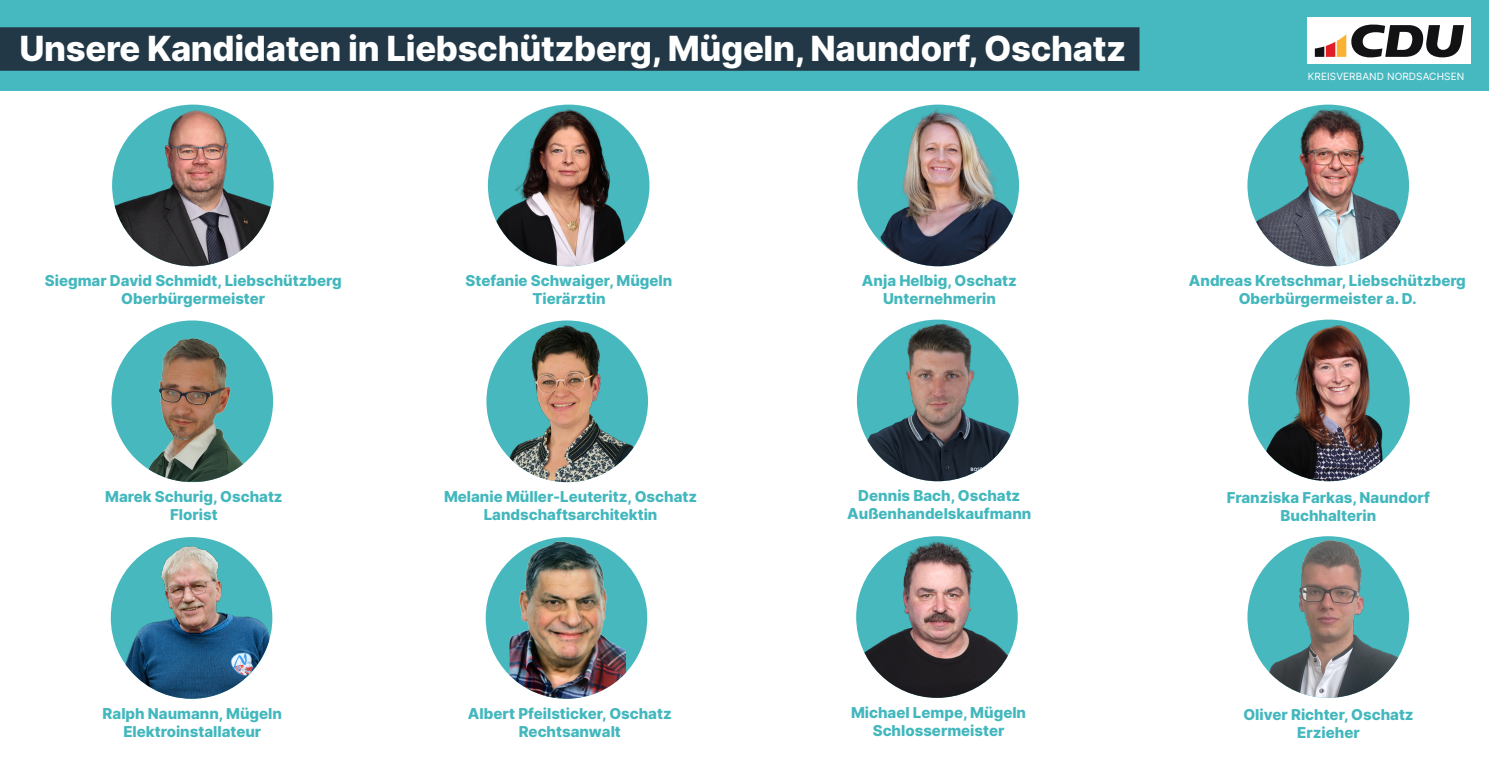
<style>
.page{position:relative;width:1489px;height:759px;background:#fff}
.page>*{position:absolute;margin:0;border:0;box-sizing:border-box;transform-origin:0 0}
.Überschriften_neues_CI{font:800 34.62px "Inter";letter-spacing:-.01em;color:#fff}
.t1{font:800 15px/18px "Inter";color:#42b7bd;text-align:center}
.Kreisverband_Vorderseite{font:10px "Inter";letter-spacing:.01em;color:#fff}
</style>
<div class="page">
<div style="left:0;top:0;width:1488px;height:91px;background:#46b9c0"></div>
<div style="left:1307px;top:18px;width:163px;height:46px;background:#fff"></div>
<svg style="left:1314px;top:25px;width:149px;height:32px"></svg>
<div style="left:0;top:27px;width:1139px;height:44px;background:#223847"></div>
<img style="left:112px;top:105px;width:162px;height:161px;border-radius:81px">
<img style="left:1247px;top:536px;width:161px;height:161px;border-radius:81px">
<img style="left:488px;top:105px;width:161px;height:161px;border-radius:81px">
<img style="left:857px;top:105px;width:162px;height:161px;border-radius:81px">
<div style="left:111px;top:537px;width:161px;height:161px;background:#47b9be;border-radius:50%"></div>
<img style="left:124px;top:537px;width:145px;height:161px">
<img style="left:1247px;top:105px;width:161px;height:161px;border-radius:81px">
<div style="left:485px;top:537px;width:162px;height:161px;background:#47b9be;border-radius:50%"></div>
<img style="left:509px;top:537px;width:117px;height:161px">
<img style="left:856px;top:536px;width:161px;height:161px;border-radius:81px">
<img style="left:1248px;top:319px;width:159px;height:162px">
<div style="left:111px;top:320px;width:162px;height:162px;background:#47b9be;border-radius:50%"></div>
<img style="left:111px;top:332px;width:162px;height:149px">
<img style="left:486px;top:320px;width:162px;height:162px;border-radius:81px">
<img style="left:856px;top:319px;width:162px;height:162px;border-radius:81px">
<p class="Überschriften_neues_CI" style="left:20px;top:22px;width:1108px">Unsere Kandidaten in Liebschützberg, Mügeln, Naundorf, Oschatz</p>
<p class="Kreisverband_Vorderseite" style="left:1307px;top:69px;width:158px">KREISVERBAND NORDSACHSEN</p>
<p class="t1" style="left:45px;top:271px;width:298px">Siegmar David Schmidt, Liebschützberg</p>
<p class="t1" style="left:121px;top:289px;width:145px">Oberbürgermeister</p>
<p class="t1" style="left:465px;top:271px;width:208px">Stefanie Schwaiger, Mügeln</p>
<p class="t1" style="left:532px;top:289px;width:75px">Tierärztin</p>
<p class="t1" style="left:862px;top:271px;width:156px">Anja Helbig, Oschatz</p>
<p class="t1" style="left:883px;top:289px;width:114px">Unternehmerin</p>
<p class="t1" style="left:1188px;top:271px;width:278px">Andreas Kretschmar, Liebschützberg</p>
<p class="t1" style="left:1238px;top:289px;width:179px">Oberbürgermeister a. D.</p>
<p class="t1" style="left:105px;top:487px;width:179px">Marek Schurig, Oschatz<br>Florist</p>
<p class="t1" style="left:444px;top:487px;width:255px">Melanie Müller-Leuteritz, Oschatz</p>
<p class="t1" style="left:483px;top:505px;width:175px">Landschaftsarchitektin</p>
<p class="t1" style="left:858px;top:486px;width:163px">Dennis Bach, Oschatz</p>
<p class="t1" style="left:847px;top:504px;width:186px">Außenhandelskaufmann</p>
<p class="t1" style="left:1226px;top:487px;width:204px">Franziska Farkas, Naundorf</p>
<p class="t1" style="left:1280px;top:505px;width:97px">Buchhalterin</p>
<p class="t1" style="left:103px;top:703px;width:181px">Ralph Naumann, Mügeln</p>
<p class="t1" style="left:123px;top:721px;width:139px">Elektroinstallateur</p>
<p class="t1" style="left:468px;top:703px;width:205px">Albert Pfeilsticker, Oschatz</p>
<p class="t1" style="left:519px;top:721px;width:104px">Rechtsanwalt</p>
<p class="t1" style="left:851px;top:702px;width:177px">Michael Lempe, Mügeln</p>
<p class="t1" style="left:872px;top:720px;width:133px">Schlossermeister</p>
<p class="t1" style="left:1243px;top:704px;width:172px">Oliver Richter, Oschatz</p>
<p class="t1" style="left:1297px;top:722px;width:64px">Erzieher</p>
</div>
